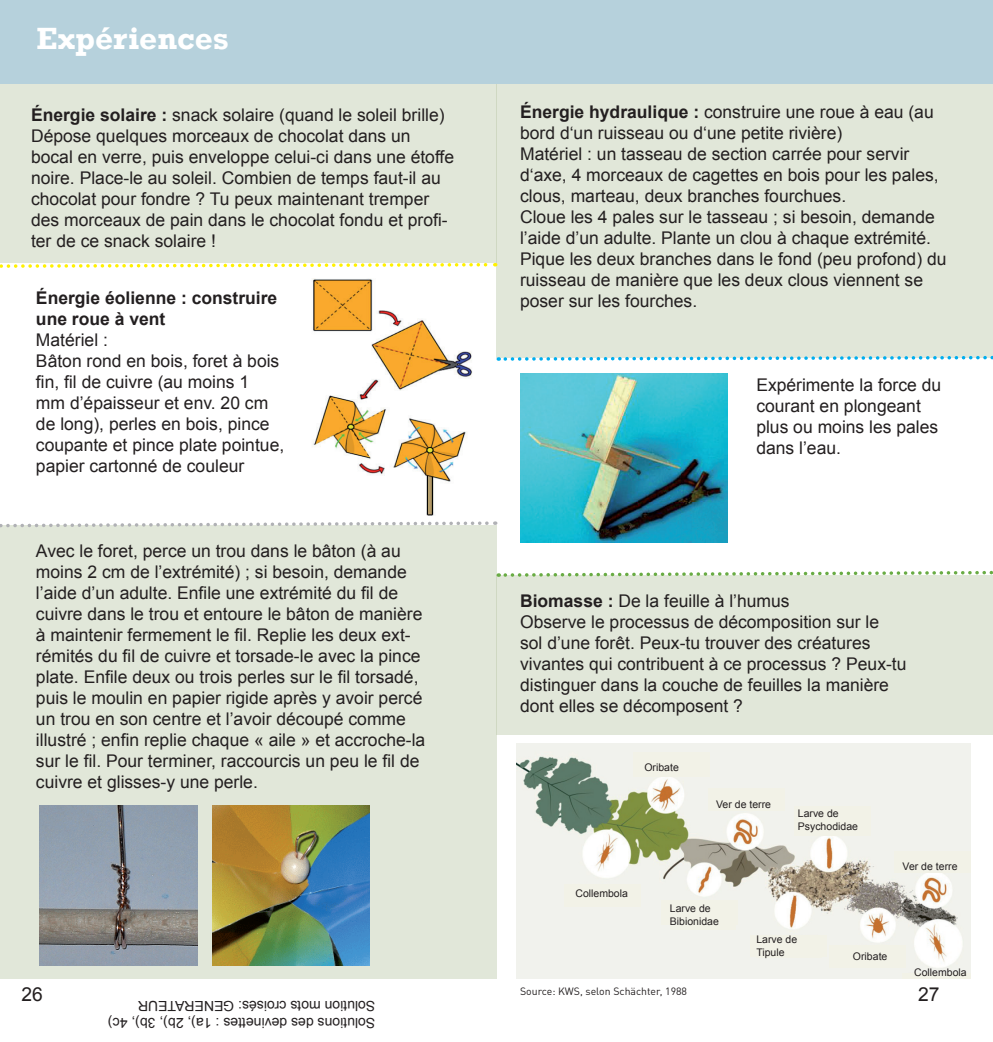
<style>
.page{position:relative;width:993px;height:1042px;background:#fff}
.page>*{position:absolute;margin:0;border:0;box-sizing:border-box;transform-origin:0 0}
.t1{font:700 31.5px "Rockwell";color:#fff}
.t2{font:19.25px "Arial";color:#231f20}
.t3{font:17.5px/21px "Arial";color:#231f20}
.t4{font:700 17.5px/21px "Arial";color:#231f20}
.t5{font:14px/16.8px "Arial";color:#231f20}
.t6{font:10.5px/12.6px "Arial";color:#231f20}
.t7{font:10.5px "DINOT";color:#231f20}
.s1{font-weight:700}
</style>
<div class="page">
<div style="left:0;top:525px;width:496px;height:454px;background:#e1e7d9"></div>
<div style="left:496px;top:575px;width:496px;height:160px;background:#e1e7d9"></div>
<div style="left:496px;top:84px;width:496px;height:273px;background:#e1e7d9"></div>
<div style="left:0;top:84px;width:496px;height:179px;background:#e1e7d9"></div>
<img style="left:312px;top:278px;width:160px;height:238px">
<img style="left:40px;top:805px;width:157px;height:160px">
<img style="left:212px;top:805px;width:157px;height:160px">
<img style="left:520px;top:374px;width:206px;height:168px">
<img style="left:516px;top:743px;width:454px;height:236px">
<div style="left:0;top:0;width:992px;height:84px;background:#b6d1dc"></div>
<svg style="left:498px;top:570px;width:495px;height:8px"></svg>
<svg style="left:498px;top:354px;width:495px;height:7px"></svg>
<svg style="left:0;top:263px;width:495px;height:5px"></svg>
<svg style="left:0;top:521px;width:495px;height:7px"></svg>
<div style="left:707px;top:788px;width:77px;height:22px;background:#f2f2e7"></div>
<div style="left:894px;top:851px;width:76px;height:21px;background:#f2f2e7"></div>
<div style="left:632px;top:752px;width:77px;height:24px;background:#f2f2e7"></div>
<div style="left:828px;top:945px;width:77px;height:23px;background:#f2f2e7"></div>
<div style="left:794px;top:806px;width:76px;height:29px;background:#f2f2e7"></div>
<div style="left:564px;top:884px;width:76px;height:22px;background:#f2f2e7"></div>
<div style="left:749px;top:935px;width:77px;height:22px;background:#f2f2e7"></div>
<div style="left:756px;top:935px;width:65px;height:23px;background:#f2f2e7"></div>
<div style="left:661px;top:900px;width:77px;height:25px;background:#f2f2e7"></div>
<div style="left:669px;top:904px;width:66px;height:26px;background:#f2f2e7"></div>
<div style="left:902px;top:973px;width:68px;height:6px;background:#f2f2e7"></div>
<h1 class="t1" style="left:37px;top:19px;width:194px">Expériences</h1>
<p class="t3" style="left:31px;top:104px;width:424px"><span class="s1">Énergie solaire :</span> snack solaire (quand le soleil brille)<br>Dépose quelques morceaux de chocolat dans un bocal en verre, puis enveloppe celui-ci dans une étoffe noire. Place-le au soleil. Combien de temps faut-il au chocolat pour fondre ? Tu peux maintenant tremper des morceaux de pain dans le chocolat fondu et profi&shy;ter de ce snack solaire !</p>
<p class="t4" style="left:36px;top:288px;width:243px">Énergie éolienne : construire une roue à vent</p>
<p class="t3" style="left:36px;top:330px;width:250px">Matériel :<br>Bâton rond en bois, foret à bois fin, fil de cuivre (au moins 1<br>mm d’épaisseur et env. 20 cm de long), perles en bois, pince coupante et pince plate pointue, papier cartonné de couleur</p>
<p class="t3" style="left:36px;top:541px;width:391px">Avec le foret, perce un trou dans le bâton (à au moins 2 cm de l’extrémité) ; si besoin, demande l’aide d’un adulte. Enfile une extrémité du fil de cuivre dans le trou et entoure le bâton de manière à maintenir fermement le fil. Replie les deux ext&shy;rémités du fil de cuivre et torsade-le avec la pince plate. Enfile deux ou trois perles sur le fil torsadé, puis le moulin en papier rigide après y avoir percé un trou en son centre et l’avoir découpé comme illustré ; enfin replie chaque « aile » et accroche-la sur le fil. Pour terminer, raccourcis un peu le fil de cuivre et glisses-y une perle.</p>
<p class="t3" style="left:520px;top:101px;width:428px"><span class="s1">Énergie hydraulique :</span> construire une roue à eau (au bord d‘un ruisseau ou d‘une petite rivière)<br>Matériel : un tasseau de section carrée pour servir d‘axe, 4 morceaux de cagettes en bois pour les pales, clous, marteau, deux branches fourchues.<br>Cloue les 4 pales sur le tasseau ; si besoin, demande l’aide d’un adulte. Plante un clou à chaque extrémité.<br>Pique les deux branches dans le fond (peu profond) du ruisseau de manière que les deux clous viennent se poser sur les fourches.</p>
<p class="t3" style="left:756px;top:374px;width:186px">Expérimente la force du courant en plongeant plus ou moins les pales dans l’eau.</p>
<p class="t3" style="left:520px;top:590px;width:388px"><span class="s1">Biomasse :</span> De la feuille à l’humus<br>Observe le processus de décomposition sur le<br>sol d’une forêt. Peux-tu trouver des créatures vivantes qui contribuent à ce processus ? Peux-tu distinguer dans la couche de feuilles la manière dont elles se décomposent ?</p>
<p class="t6" style="left:575px;top:887px;width:54px">Collembola</p>
<p class="t6" style="left:644px;top:761px;width:36px">Oribate</p>
<p class="t6" style="left:716px;top:798px;width:56px">Ver de terre</p>
<p class="t6" style="left:797px;top:807px;width:62px">Larve de<br>Psychodidae</p>
<p class="t6" style="left:669px;top:902px;width:51px">Larve de<br>Bibionidae</p>
<p class="t6" style="left:756px;top:933px;width:42px">Larve de<br>Tipule</p>
<p class="t6" style="left:852px;top:950px;width:36px">Oribate</p>
<p class="t6" style="left:902px;top:860px;width:56px">Ver de terre</p>
<p class="t6" style="left:913px;top:966px;width:54px">Collembola</p>
<p class="t2" style="left:21px;top:982px;width:23px">26</p>
<p class="t2" style="left:917px;top:982px;width:23px">27</p>
<p class="t7" style="left:520px;top:985px;width:168px">Source: KWS, selon Schächter, 1988</p>
<p class="t5" style="left:375px;top:1031px;width:268px;rotate:-180deg">Solutions des devinettes : 1a), 2b), 3b), 4c)<br>Solution mots croisés: GENERATEUR</p>
</div>
